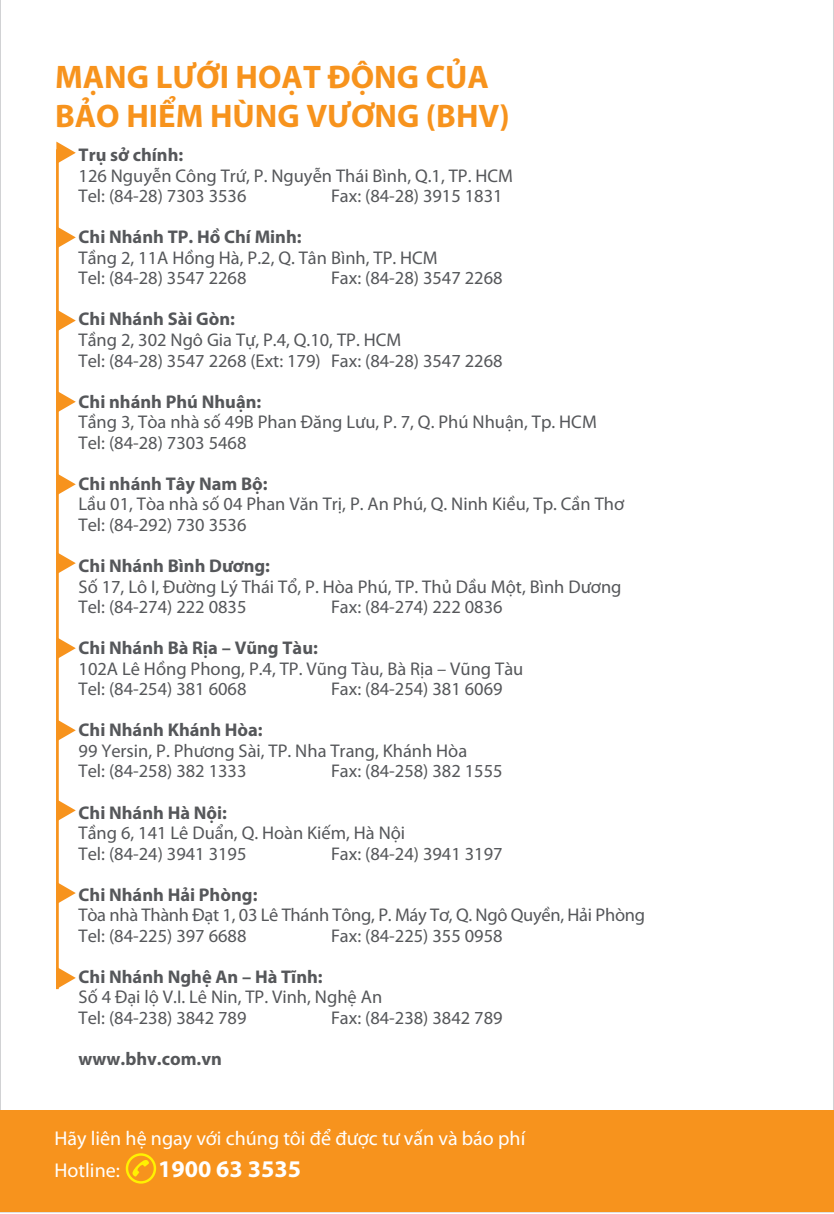
<style>
.page{position:relative;width:834px;height:1214px;background:#fff}
.page>*{position:absolute;margin:0;border:0;box-sizing:border-box;transform-origin:0 0}
.t1{font:700 32.6px/39.2px "Myriad Pro";color:#f7931d}
.t2{font:700 24px "Myriad Pro";color:#fff}
.t3{font:20px/32.6px "Myriad Pro";color:#fff}
.t4{font:18.4px/20.6px "Myriad Pro";color:#55575a}
.t5{font:700 18.4px "Myriad Pro";color:#55575a}
</style>
<div class="page">
<div style="left:0;top:1110px;width:833px;height:101px;background:#f7931d"></div>
<svg style="left:126px;top:1153px;width:30px;height:30px"></svg>
<svg style="left:56px;top:141px;width:20px;height:22px"></svg>
<svg style="left:59px;top:227px;width:17px;height:20px"></svg>
<svg style="left:59px;top:311px;width:17px;height:20px"></svg>
<svg style="left:59px;top:392px;width:17px;height:20px"></svg>
<svg style="left:59px;top:474px;width:17px;height:20px"></svg>
<svg style="left:59px;top:553px;width:17px;height:20px"></svg>
<svg style="left:59px;top:638px;width:17px;height:20px"></svg>
<svg style="left:59px;top:720px;width:17px;height:20px"></svg>
<svg style="left:59px;top:800px;width:17px;height:20px"></svg>
<svg style="left:59px;top:883px;width:17px;height:20px"></svg>
<svg style="left:59px;top:968px;width:17px;height:20px"></svg>
<hr style="left:56px;top:149px;width:3px;height:840px;background:#f7931d">
<h1 class="t1" style="left:55px;top:56px;width:456px">MẠNG LƯỚI HOẠT ĐỘNG CỦA<br>BẢO HIỂM HÙNG VƯƠNG (BHV)</h1>
<p class="t5" style="left:79px;top:143px;width:106px">Trụ sở chính:</p>
<p class="t4" style="left:79px;top:165px;width:436px">126 Nguyễn Công Trứ, P. Nguyễn Thái Bình, Q.1, TP. HCM<br>Tel: (84-28) 7303 3536</p>
<p class="t4" style="left:331px;top:185px;width:173px">Fax: (84-28) 3915 1831</p>
<p class="t5" style="left:79px;top:225px;width:224px">Chi Nhánh TP. Hồ Chí Minh:</p>
<p class="t4" style="left:79px;top:247px;width:360px">Tầng 2, 11A Hồng Hà, P.2, Q. Tân Bình, TP. HCM<br>Tel: (84-28) 3547 2268</p>
<p class="t4" style="left:331px;top:267px;width:173px">Fax: (84-28) 3547 2268</p>
<p class="t5" style="left:79px;top:307px;width:158px">Chi Nhánh Sài Gòn:</p>
<p class="t4" style="left:79px;top:329px;width:425px">Tầng 2, 302 Ngô Gia Tự, P.4, Q.10, TP. HCM<br>Tel: (84-28) 3547 2268 (Ext: 179) Fax: (84-28) 3547 2268</p>
<p class="t5" style="left:79px;top:389px;width:184px">Chi nhánh Phú Nhuận:</p>
<p class="t4" style="left:79px;top:411px;width:519px">Tầng 3, Tòa nhà số 49B Phan Đăng Lưu, P. 7, Q. Phú Nhuận, Tp. HCM<br>Tel: (84-28) 7303 5468</p>
<p class="t5" style="left:79px;top:471px;width:190px">Chi nhánh Tây Nam Bộ:</p>
<p class="t4" style="left:79px;top:493px;width:547px">Lầu 01, Tòa nhà số 04 Phan Văn Trị, P. An Phú, Q. Ninh Kiều, Tp. Cần Thơ<br>Tel: (84-292) 730 3536</p>
<p class="t5" style="left:79px;top:553px;width:193px">Chi Nhánh Bình Dương:</p>
<p class="t4" style="left:79px;top:575px;width:544px">Số 17, Lô I, Đường Lý Thái Tổ, P. Hòa Phú, TP. Thủ Dầu Một, Bình Dương<br>Tel: (84-274) 222 0835</p>
<p class="t4" style="left:331px;top:596px;width:173px">Fax: (84-274) 222 0836</p>
<p class="t5" style="left:79px;top:636px;width:241px">Chi Nhánh Bà Rịa – Vũng Tàu:</p>
<p class="t4" style="left:79px;top:658px;width:446px">102A Lê Hồng Phong, P.4, TP. Vũng Tàu, Bà Rịa – Vũng Tàu<br>Tel: (84-254) 381 6068</p>
<p class="t4" style="left:331px;top:678px;width:173px">Fax: (84-254) 381 6069</p>
<p class="t5" style="left:79px;top:718px;width:186px">Chi Nhánh Khánh Hòa:</p>
<p class="t4" style="left:79px;top:740px;width:390px">99 Yersin, P. Phương Sài, TP. Nha Trang, Khánh Hòa<br>Tel: (84-258) 382 1333</p>
<p class="t4" style="left:331px;top:760px;width:173px">Fax: (84-258) 382 1555</p>
<p class="t5" style="left:79px;top:800px;width:150px">Chi Nhánh Hà Nội:</p>
<p class="t4" style="left:79px;top:822px;width:328px">Tầng 6, 141 Lê Duẩn, Q. Hoàn Kiếm, Hà Nội<br>Tel: (84-24) 3941 3195</p>
<p class="t4" style="left:331px;top:842px;width:173px">Fax: (84-24) 3941 3197</p>
<p class="t5" style="left:79px;top:882px;width:180px">Chi Nhánh Hải Phòng:</p>
<p class="t4" style="left:79px;top:904px;width:568px">Tòa nhà Thành Đạt 1, 03 Lê Thánh Tông, P. Máy Tơ, Q. Ngô Quyền, Hải Phòng<br>Tel: (84-225) 397 6688</p>
<p class="t4" style="left:331px;top:924px;width:173px">Fax: (84-225) 355 0958</p>
<p class="t5" style="left:79px;top:964px;width:246px">Chi Nhánh Nghệ An – Hà Tĩnh:</p>
<p class="t4" style="left:79px;top:986px;width:305px">Số 4 Đại lộ V.I. Lê Nin, TP. Vinh, Nghệ An<br>Tel: (84-238) 3842 789</p>
<p class="t4" style="left:331px;top:1007px;width:173px">Fax: (84-238) 3842 789</p>
<p class="t5" style="left:79px;top:1046px;width:145px">www.bhv.com.vn</p>
<p class="t3" style="left:55px;top:1121px;width:472px">Hãy liên hệ ngay với chúng tôi để được tư vấn và báo phí<br>Hotline:</p>
<h2 class="t2" style="left:158px;top:1153px;width:144px">1900 63 3535</h2>
</div>
